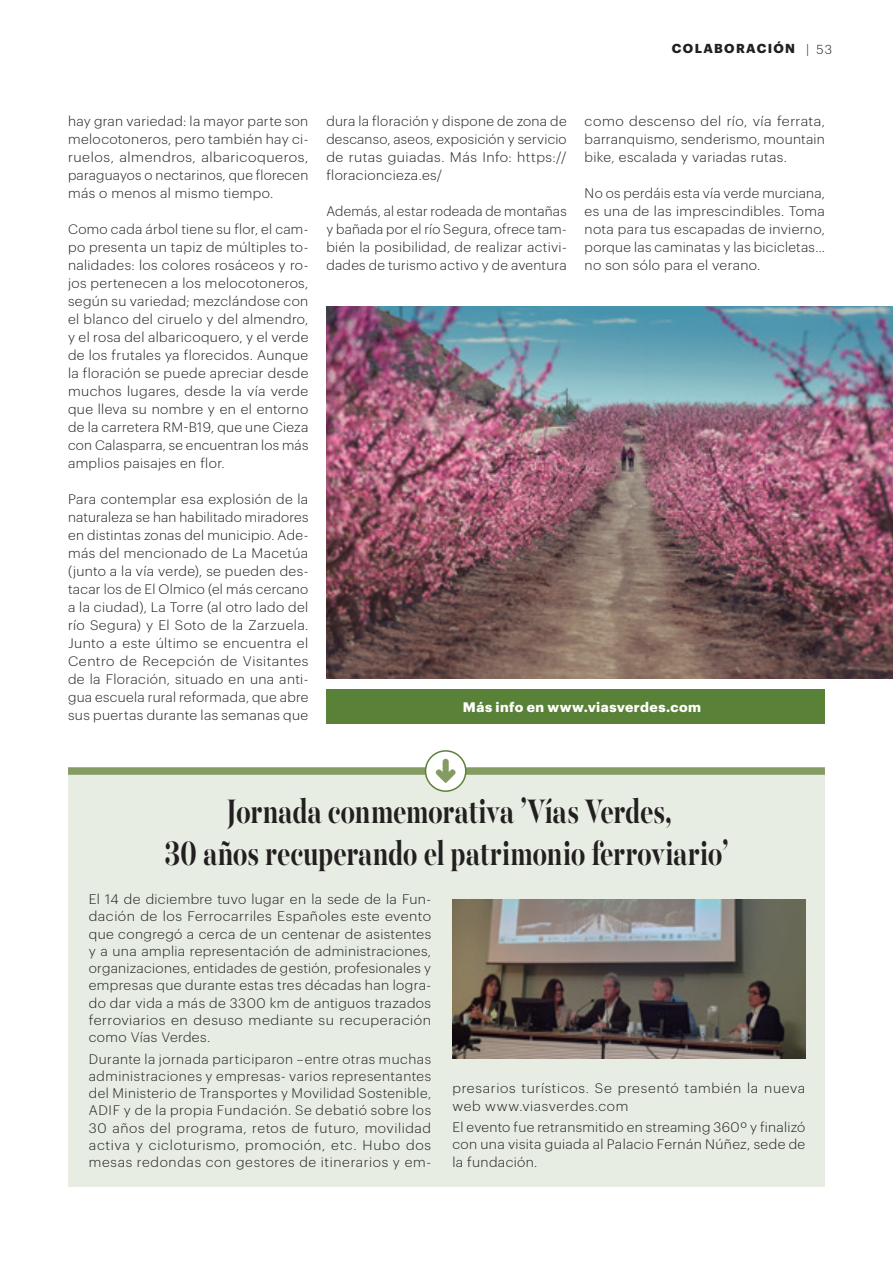
<style>
.page{position:relative;width:893px;height:1263px;background:#fff}
.page>*{position:absolute;margin:0;border:0;box-sizing:border-box;transform-origin:0 0}
.t1{font:700 37.8px/42px "Majesti Banner";letter-spacing:-.01em;color:#231f20;text-align:center;scale:.71 1}
.t2{font:300 13.5px/18px "Graphik";letter-spacing:.025em;color:#231f20;text-align:justify}
.t3{font:300 13.5px/18px "Graphik";letter-spacing:.025em;color:#231f20;text-align:justify;scale:1.05 1}
.t4{font:300 13.5px/17.2px "Graphik";letter-spacing:.05em;color:#231f20;scale:1.04 1}
.t5{font:700 13.5px "Graphik";letter-spacing:.03em;color:#fff}
.t6{font:700 12.75px "Graphik";letter-spacing:.105em;color:#231f20}
.t7{font:300 12.75px "Graphik";color:#231f20}
</style>
<div class="page">
<div style="left:326px;top:689px;width:499px;height:34px;background:#5a8138"></div>
<img style="left:326px;top:306px;width:567px;height:372px">
<div style="left:68px;top:771px;width:757px;height:415px;background:#e7ede3"></div>
<div style="left:68px;top:767px;width:757px;height:8px;background:#859b64"></div>
<div style="left:426px;top:751px;width:40px;height:40px;background:#fff;border-radius:50%"></div>
<div style="left:425px;top:750px;width:42px;height:42px;border:2px solid #5a8138;border-radius:50%"></div>
<svg style="left:436px;top:759px;width:20px;height:24px"></svg>
<img style="left:452px;top:899px;width:353px;height:160px">
<p class="t6" style="left:672px;top:39px;width:113px">COLABORACIón</p>
<p class="t7" style="left:806px;top:40px;width:28px">| 53</p>
<p class="t2" style="left:68px;top:111px;width:242px">hay gran variedad: la mayor parte son melocotoneros, pero también hay ci&shy;ruelos, almendros, albaricoqueros, paraguayos o nectarinos, que florecen más o menos al mismo tiempo.</p>
<p class="t2" style="left:68px;top:219px;width:242px">Como cada árbol tiene su flor, el cam&shy;po presenta un tapiz de múltiples to&shy;nalidades: los colores rosáceos y ro&shy;jos pertenecen a los melocotoneros, según su variedad; mezclándose con el blanco del ciruelo y del almendro, y el rosa del albaricoquero, y el verde de los frutales ya florecidos. Aunque la floración se puede apreciar desde muchos lugares, desde la vía verde que lleva su nombre y en el entorno de la carretera RM-B19, que une Cieza con Calasparra, se encuentran los más amplios paisajes en flor.</p>
<p class="t2" style="left:68px;top:489px;width:242px">Para contemplar esa explosión de la naturaleza se han habilitado miradores en distintas zonas del municipio. Ade&shy;más del mencionado de La Macetúa (junto a la vía verde), se pueden des&shy;tacar los de El Olmico (el más cercano a la ciudad), La Torre (al otro lado del río Segura) y El Soto de la Zarzuela.<br>Junto a este último se encuentra el Centro de Recepción de Visitantes de la Floración, situado en una anti&shy;gua escuela rural reformada, que abre sus puertas durante las semanas que</p>
<p class="t2" style="left:326px;top:111px;width:242px">dura la floración y dispone de zona de descanso, aseos, exposición y servicio de rutas guiadas. Más Info: https:// floracioncieza.es/</p>
<p class="t2" style="left:326px;top:201px;width:242px">Además, al estar rodeada de montañas y bañada por el río Segura, ofrece tam&shy;bién la posibilidad, de realizar activi&shy;dades de turismo activo y de aventura</p>
<p class="t3" style="left:585px;top:111px;width:230px">como descenso del río, vía ferrata, barranquismo, senderismo, mountain bike, escalada y variadas rutas.</p>
<p class="t2" style="left:585px;top:183px;width:242px">No os perdáis esta vía verde murciana, es una de las imprescindibles. Toma nota para tus escapadas de invierno, porque las caminatas y las bicicletas… no son sólo para el verano.</p>
<p class="t5" style="left:463px;top:696px;width:240px">Más info en www.viasverdes.com</p>
<h1 class="t1" style="left:164px;top:793px;width:796px">Jornada conmemorativa ’Vías Verdes,<br>30 años recuperando el patrimonio ferroviario’</h1>
<p class="t2" style="left:89px;top:889px;width:344px;line-height:17.2px">El 14 de diciembre tuvo lugar en la sede de la Fun&shy;dación de los Ferrocarriles Españoles este evento que congregó a cerca de un centenar de asistentes y a una amplia representación de administraciones, organizaciones, entidades de gestión, profesionales y empresas que durante estas tres décadas han logra&shy;do dar vida a más de 3300 km de antiguos trazados ferroviarios en desuso mediante su recuperación como Vías Verdes.</p>
<p class="t2" style="left:89px;top:1049px;width:344px;line-height:17.2px">Durante la jornada participaron –entre otras muchas administraciones y empresas- varios representantes del Ministerio de Transportes y Movilidad Sostenible, ADIF y de la propia Fundación. Se debatió sobre los 30 años del programa, retos de futuro, movilidad activa y cicloturismo, promoción, etc. Hubo dos mesas redondas con gestores de itinerarios y em-</p>
<p class="t4" style="left:452px;top:1079px;width:341px">presarios turísticos. Se presentó también la nueva web www.viasverdes.com</p>
<p class="t2" style="left:452px;top:1117px;width:354px;line-height:17.2px">El evento fue retransmitido en streaming 360º y finalizó con una visita guiada al Palacio Fernán Núñez, sede de la fundación.</p>
</div>
